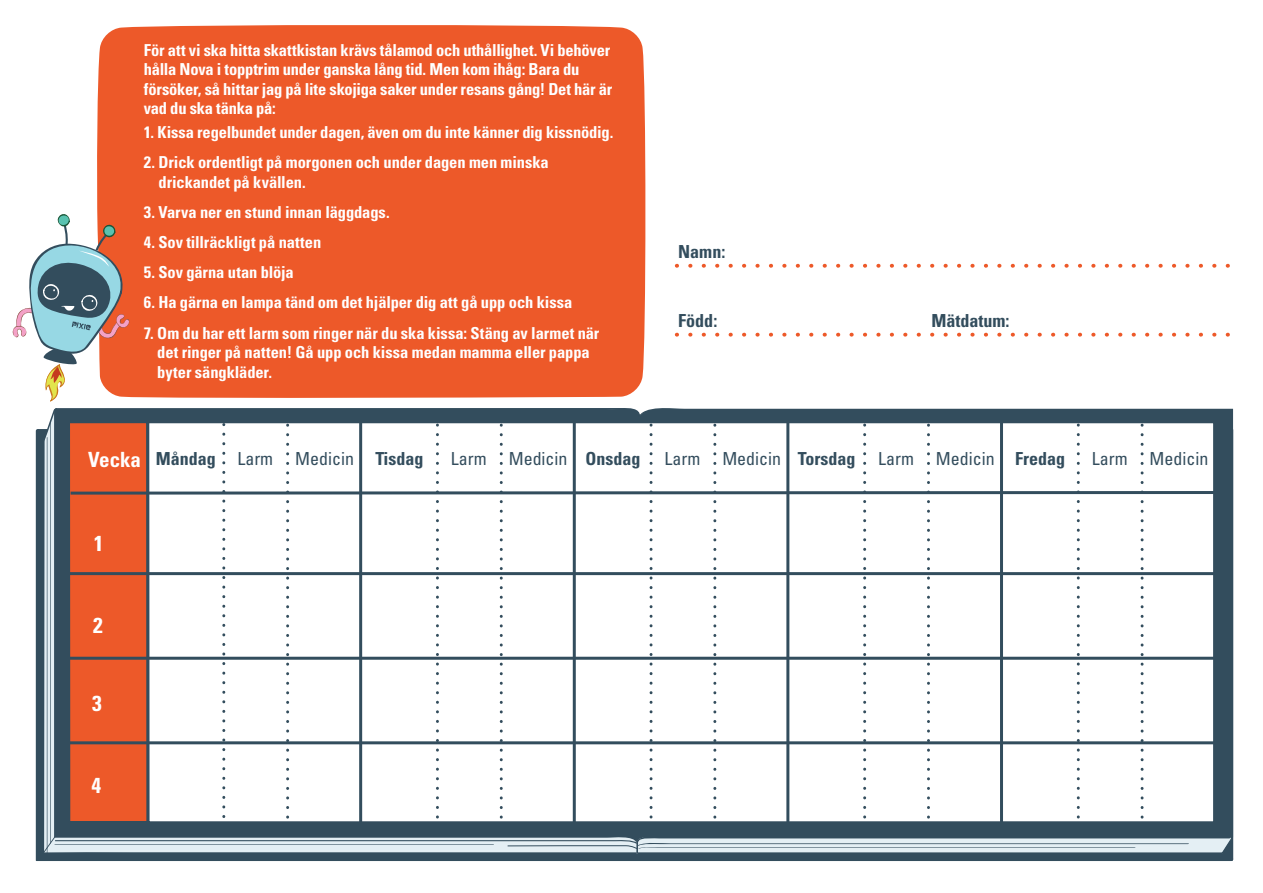
<style>
.page{position:relative;width:1263px;height:893px;background:#fff}
.page>*{position:absolute;margin:0;border:0;box-sizing:border-box;transform-origin:0 0}
.t1{font:700 condensed 21.75px "Univers";color:#fff}
.t2{font:condensed 18px "Univers LT Std";color:#334d5d}
.t3{font:700 condensed 18px "Univers";color:#334d5d}
.Pixie_säger{font:700 condensed 16.5px/19.5px "Univers LT Std";letter-spacing:-.01em;color:#fff}
.s1{font-size:21px;color:#fff}
.s2{font-family:"Univers LT Std";font-weight:400}
.s3{font-family:"Univers";font-weight:700}
</style>
<div class="page">
<svg style="left:54px;top:408px;width:1179px;height:436px;background:#3b5463"></svg>
<div style="left:97px;top:25px;width:549px;height:373px;background:#ed5929"></div>
<svg style="left:13px;top:213px;width:117px;height:189px"></svg>
<svg style="left:677px;top:264px;width:553px;height:4px"></svg>
<svg style="left:677px;top:333px;width:553px;height:4px"></svg>
<svg style="left:41px;top:415px;width:1178px;height:440px"></svg>
<p class="Pixie_säger" style="left:144px;top:40px;width:470px">För att vi ska hitta skattkistan krävs tålamod och uthållighet. Vi behöver hålla Nova i topptrim under ganska lång tid. Men kom ihåg: Bara du försöker, så hittar jag på lite skojiga saker under resans gång! Det här är vad du ska tänka på:</p>
<p class="Pixie_säger" style="left:144px;top:123px;width:471px">1. Kissa regelbundet under dagen, även om du inte känner dig kissnödig.</p>
<p class="Pixie_säger" style="left:159px;top:153px;width:392px;text-indent:-15px">2. Drick ordentligt på morgonen och under dagen men minska drickandet på kvällen.</p>
<p class="Pixie_säger" style="left:144px;top:202px;width:247px">3. Varva ner en stund innan läggdags.</p>
<p class="Pixie_säger" style="left:144px;top:232px;width:179px">4. Sov tillräckligt på natten</p>
<p class="Pixie_säger" style="left:144px;top:263px;width:151px">5. Sov gärna utan blöja</p>
<p class="Pixie_säger" style="left:144px;top:293px;width:430px">6. Ha gärna en lampa tänd om det hjälper dig att gå upp och kissa</p>
<p class="Pixie_säger" style="left:157px;top:323px;width:444px;text-indent:-13px">7. Om du har ett larm som ringer när du ska kissa: Stäng av larmet när det ringer på natten! Gå upp och kissa medan mamma eller pappa byter sängkläder.</p>
<p class="t3" style="left:678px;top:240px;width:49px">Namn:</p>
<p class="t3" style="left:678px;top:309px;width:41px">Född:</p>
<p class="t3" style="left:931px;top:309px;width:80px">Mätdatum:</p>
<p class="t3" style="left:88px;top:447px;width:337px"><span class="s1">Vecka</span> Måndag <span class="s2">Larm Medicin</span> Tisdag</p>
<p class="t2" style="left:451px;top:447px;width:191px">Larm Medicin <span class="s3">Onsdag</span></p>
<p class="t2" style="left:665px;top:447px;width:192px">Larm Medicin <span class="s3">Torsdag</span></p>
<p class="t2" style="left:878px;top:447px;width:188px">Larm Medicin <span class="s3">Fredag</span></p>
<p class="t2" style="left:1092px;top:447px;width:118px">Larm Medicin</p>
<p class="t1" style="left:94px;top:530px;width:11px">1</p>
<p class="t1" style="left:93px;top:612px;width:11px">2</p>
<p class="t1" style="left:92px;top:690px;width:11px">3</p>
<p class="t1" style="left:92px;top:772px;width:11px">4</p>
</div>
